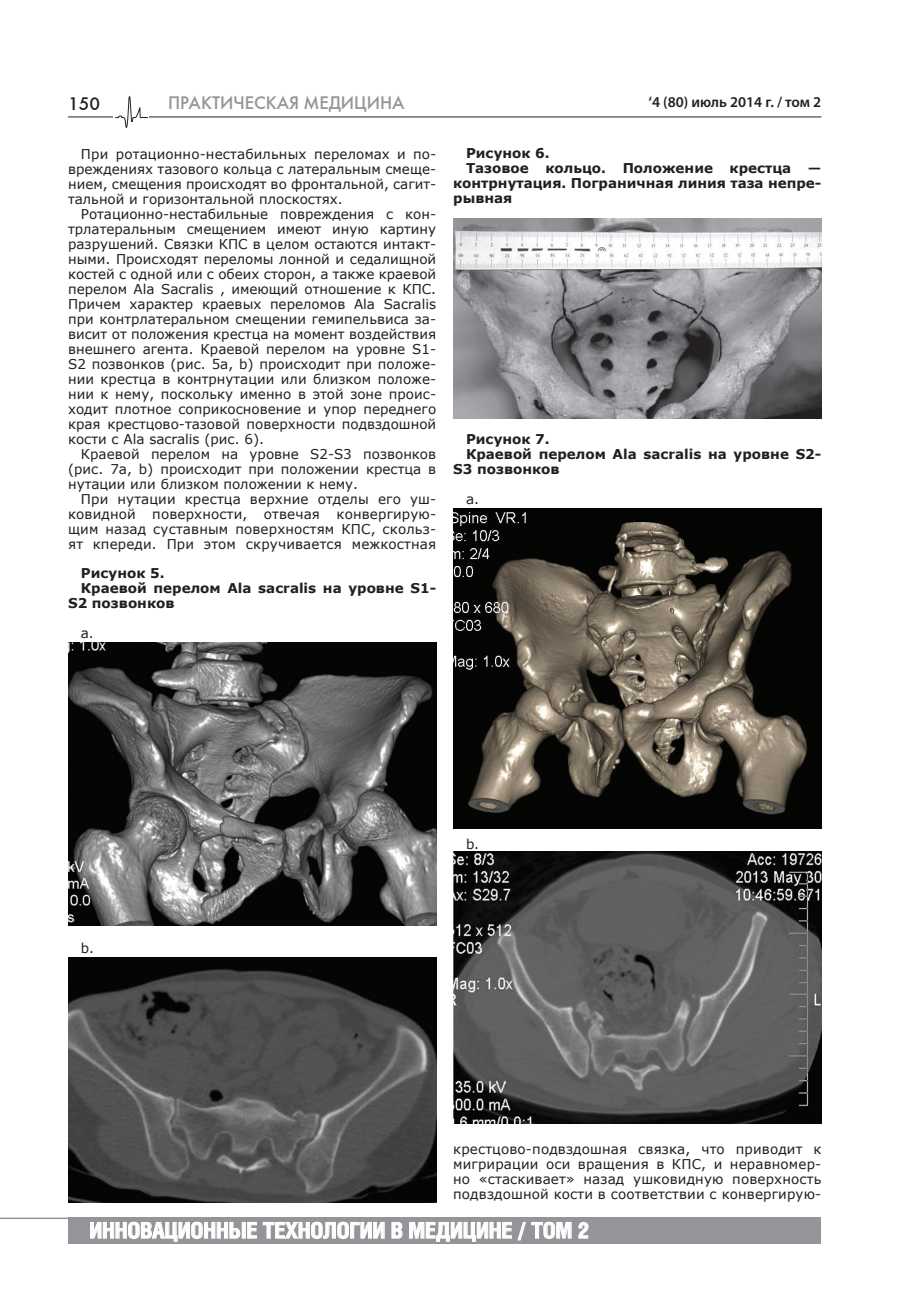
<style>
.page{position:relative;width:915px;height:1297px;background:#fff}
.page>*{position:absolute;margin:0;border:0;box-sizing:border-box;transform-origin:0 0}
.t1{font:700 21.75px "Helios Cond";color:#fff;scale:1.05 1}
.t2{font:18px "Futuris C";color:#939598}
.t3{font:18px "Futuris C";color:#231f20}
.t4{font:600 15px "Myriad Pro";color:#231f20}
.t5{font:13.5px/15px "Verdana";color:#231f20;text-align:justify}
.t6{font:700 13.5px "Verdana";color:#231f20}
</style>
<div class="page">
<hr style="left:68px;top:117px;width:753px;height:1px;background:#231f20">
<div style="left:68px;top:1218px;width:751px;height:26px;background:#939598"></div>
<svg style="left:90px;top:1222px;width:167px;height:19px"></svg>
<svg style="left:263px;top:1222px;width:121px;height:17px"></svg>
<svg style="left:391px;top:1222px;width:11px;height:16px"></svg>
<svg style="left:409px;top:1222px;width:102px;height:19px"></svg>
<svg style="left:517px;top:1222px;width:8px;height:18px"></svg>
<svg style="left:531px;top:1221px;width:40px;height:18px"></svg>
<svg style="left:578px;top:1222px;width:10px;height:16px"></svg>
<hr style="left:0;top:1217px;width:269px;height:2px;background:#939598">
<svg style="left:114px;top:96px;width:35px;height:32px"></svg>
<img style="left:68px;top:643px;width:368px;height:282px">
<img style="left:68px;top:958px;width:368px;height:244px">
<img style="left:453px;top:219px;width:368px;height:200px">
<img style="left:453px;top:509px;width:368px;height:319px">
<img style="left:453px;top:852px;width:368px;height:271px">
<h2 class="t3" style="left:68px;top:93px;width:33px">150</h2>
<h2 class="t2" style="left:168px;top:92px;width:238px">ПРАКТИЧЕСКАЯ МЕДИЦИНА</h2>
<p class="t5" style="left:68px;top:147px;width:369px;text-indent:13px">При ротационно-нестабильных переломах и по&shy;вреждениях тазового кольца с латеральным смеще&shy;нием, смещения происходят во фронтальной, сагит&shy;тальной и горизонтальной плоскостях.</p>
<p class="t5" style="left:68px;top:207px;width:369px;text-indent:13px">Ротационно-нестабильные повреждения с кон&shy;трлатеральным смещением имеют иную картину разрушений. Связки КПС в целом остаются интакт&shy;ными. Происходят переломы лонной и седалищной костей с одной или с обеих сторон, а также краевой перелом Ala Sacralis , имеющий отношение к КПС.<br>Причем характер краевых переломов Ala Sacralis при контрлатеральном смещении гемипельвиса за&shy;висит от положения крестца на момент воздействия внешнего агента. Краевой перелом на уровне S1- S2 позвонков (рис. 5а, b) происходит при положе&shy;нии крестца в контрнутации или близком положе&shy;нии к нему, поскольку именно в этой зоне проис&shy;ходит плотное соприкосновение и упор переднего края крестцово-тазовой поверхности подвздошной кости с Ala sacralis (рис. 6).</p>
<p class="t5" style="left:68px;top:447px;width:369px;text-indent:13px">Краевой перелом на уровне S2-S3 позвонков (рис. 7а, b) происходит при положении крестца в нутации или близком положении к нему.</p>
<p class="t5" style="left:68px;top:492px;width:369px;text-indent:13px">При нутации крестца верхние отделы его уш&shy;ковидной поверхности, отвечая конвергирую&shy;щим назад суставным поверхностям КПС, скольз&shy;ят кпереди. При этом скручивается межкостная</p>
<p class="t6" style="left:81px;top:564px;width:85px">Рисунок 5.</p>
<p class="t6" style="left:81px;top:579px;width:357px">Краевой перелом Ala sacralis на уровне S1-</p>
<p class="t6" style="left:68px;top:594px;width:108px">S2 позвонков</p>
<p class="t5" style="left:81px;top:625px;width:15px">а.</p>
<p class="t4" style="left:648px;top:92px;width:174px">‘4 (80) июль 2014 г. / том 2</p>
<p class="t6" style="left:466px;top:144px;width:85px">Рисунок 6.</p>
<p class="t6" style="left:466px;top:159px;width:357px">Тазовое кольцо. Положение крестца —</p>
<p class="t6" style="left:453px;top:174px;width:369px">контрнутация. Пограничная линия таза непре-</p>
<p class="t6" style="left:453px;top:189px;width:61px">рывная</p>
<p class="t6" style="left:466px;top:429px;width:85px">Рисунок 7.</p>
<p class="t6" style="left:466px;top:444px;width:357px">Краевой перелом Ala sacralis на уровне S2-</p>
<p class="t6" style="left:453px;top:459px;width:108px">S3 позвонков</p>
<p class="t5" style="left:466px;top:491px;width:15px">а.</p>
<p class="t5" style="left:81px;top:940px;width:15px">b.</p>
<p class="t5" style="left:466px;top:836px;width:15px">b.</p>
<p class="t5" style="left:453px;top:1142px;width:369px">крестцово-подвздошная связка, что приводит к мигрирации оси вращения в КПС, и неравномер&shy;но «стаскивает» назад ушковидную поверхность подвздошной кости в соответствии с конвергирую-</p>
<h1 class="t1" style="left:89px;top:1217px;width:434px">инновационные технологии в медицине / ТОМ</h1>
<h1 class="t1" style="left:577px;top:1217px;width:12px">2</h1>
</div>
